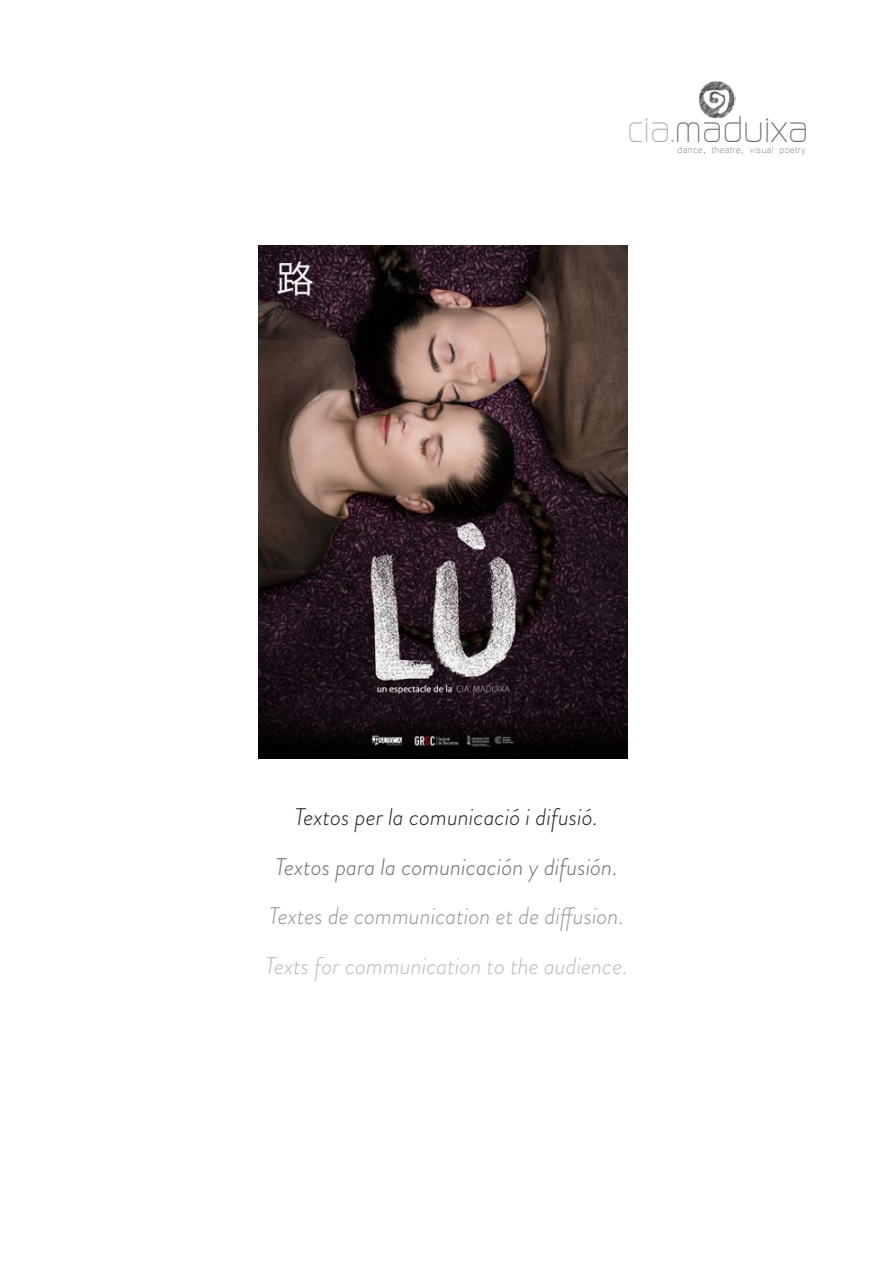
<style>
.page{position:relative;width:893px;height:1263px;background:#fff}
.page>*{position:absolute;margin:0;border:0;box-sizing:border-box;transform-origin:0 0}
.t1{font:300 36.9px "Continuum";color:rgb(35 31 32/.65)}
.t2{font:italic 300 24px "Brandon Grotesque";color:#939598}
.t3{font:italic 300 24px "Brandon Grotesque";color:#babbbe}
.t4{font:italic 300 24px "Brandon Grotesque";color:#6c6d70}
.t5{font:italic 300 24px "Brandon Grotesque";color:#231f20}
.t6{font:12.3px "Microsoft Yi Baiti";letter-spacing:.02em;color:rgb(35 31 32/.5)}
.s1{color:rgb(35 31 32/.35)}
</style>
<div class="page">
<img style="left:699px;top:81px;width:36px;height:38px">
<img style="left:259px;top:245px;width:369px;height:514px">
<h1 class="t1" style="left:627px;top:107px;width:183px"><span class="s1">cia.</span>maduixa</h1>
<p class="t6" style="left:677px;top:142px;width:130px">dance, theatre, visual poetry</p>
<p class="t5" style="left:295px;top:801px;width:305px">Textos per la comunicació i difusió.</p>
<p class="t4" style="left:275px;top:850px;width:344px">Textos para la comunicación y difusión.</p>
<p class="t2" style="left:269px;top:900px;width:356px">Textes de communication et de diffusion.</p>
<p class="t3" style="left:265px;top:949px;width:364px">Texts for communication to the audience.</p>
</div>
